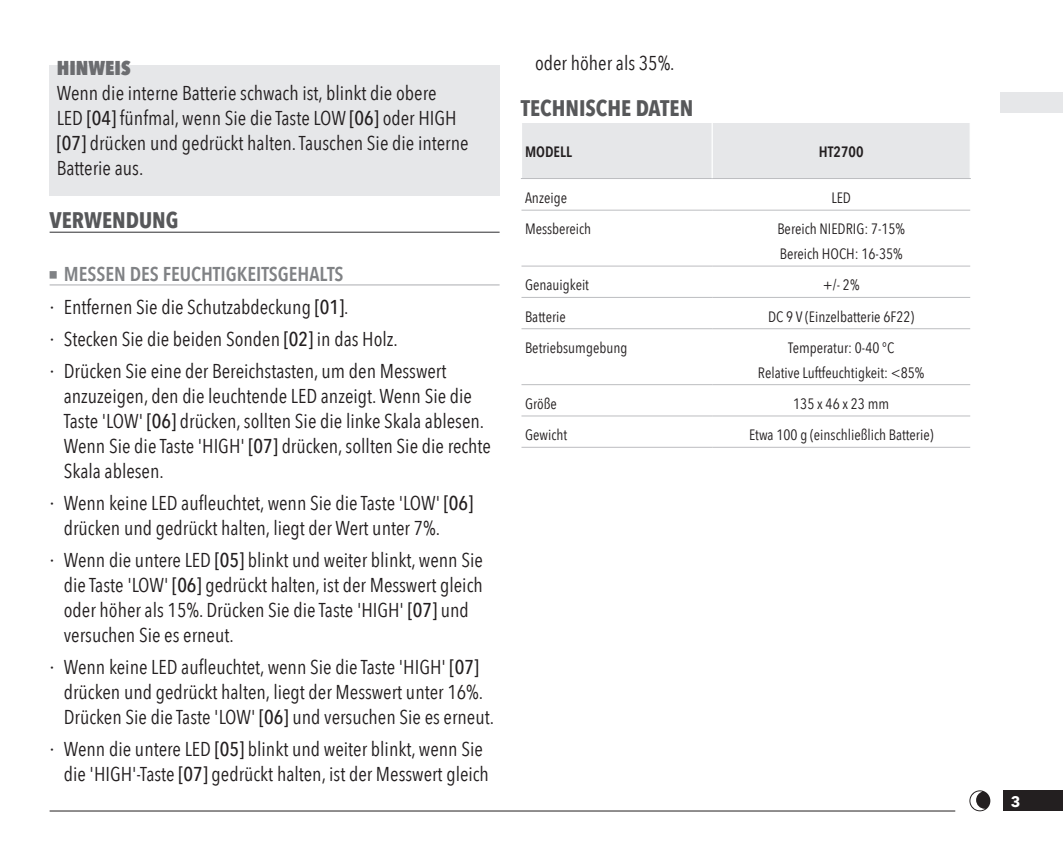
<style>
.page{position:relative;width:1063px;height:851px;background:#fff}
.page>*{position:absolute;margin:0;border:0;box-sizing:border-box;transform-origin:0 0}
.TITLE_-_NIV1{font:700 22.5px "Avenir Next Condensed";color:#57585a}
.TEKST_-_NOTE_IMPORTA{font:20px/25px "Avenir Next Condensed";color:#231f20}
.TITLE_-_NIV2{font:600 20px "Avenir Next Condensed";color:#808285}
.TITLE_-_NOTE_IMPORTA{font:800 20px "Avenir Next Condensed";color:#6c6d70}
.TABLE_TEKST{font:15px "Avenir Next Condensed";color:#231f20}
.TABLE_HEADER{font:600 15px "Avenir Next Condensed";color:#231f20}
.t1{font:700 15px "Avenir Next";color:#fff}
.s1{font-weight:500}
.s2{font-family:"Avenir Next"}
</style>
<div class="page">
<div style="left:1004px;top:790px;width:59px;height:20px;background:#231f20"></div>
<hr style="left:50px;top:810px;width:905px;height:1px;background:#231f20">
<div style="left:1001px;top:92px;width:62px;height:21px;background:#e6e7e9"></div>
<svg style="left:969px;top:790px;width:21px;height:21px"></svg>
<div style="left:50px;top:65px;width:450px;height:131px;background:#e6e7e9"></div>
<hr style="left:50px;top:231px;width:450px;height:2px;background:#57585a">
<div style="left:50px;top:271px;width:7px;height:7px;background:#808285"></div>
<hr style="left:50px;top:284px;width:450px;height:1px;background:#bcbdc0">
<div style="left:522px;top:123px;width:448px;height:55px;background:#e6e7e9"></div>
<hr style="left:521px;top:178px;width:191px;height:1px;background:#bcbdc0">
<hr style="left:521px;top:210px;width:191px;height:1px;background:#bcbdc0">
<hr style="left:712px;top:210px;width:258px;height:1px;background:#bcbdc0">
<hr style="left:521px;top:265px;width:191px;height:1px;background:#bcbdc0">
<hr style="left:712px;top:265px;width:258px;height:1px;background:#bcbdc0">
<hr style="left:521px;top:297px;width:191px;height:1px;background:#bcbdc0">
<hr style="left:712px;top:297px;width:258px;height:1px;background:#bcbdc0">
<hr style="left:521px;top:328px;width:191px;height:1px;background:#bcbdc0">
<hr style="left:712px;top:328px;width:258px;height:1px;background:#bcbdc0">
<hr style="left:521px;top:384px;width:191px;height:1px;background:#bcbdc0">
<hr style="left:712px;top:384px;width:258px;height:1px;background:#bcbdc0">
<hr style="left:521px;top:415px;width:191px;height:1px;background:#bcbdc0">
<hr style="left:712px;top:415px;width:258px;height:1px;background:#bcbdc0">
<hr style="left:521px;top:447px;width:191px;height:1px;background:#bcbdc0">
<hr style="left:712px;top:447px;width:258px;height:1px;background:#bcbdc0">
<hr style="left:712px;top:123px;width:1px;height:55px;background:#fff">
<hr style="left:712px;top:178px;width:259px;height:1px;background:#bcbdc0">
<p class="TITLE_-_NOTE_IMPORTA" style="left:57px;top:55px;width:75px">HINWEIS</p>
<p class="TEKST_-_NOTE_IMPORTA" style="left:57px;top:79px;width:413px">Wenn die interne Batterie schwach ist, blinkt die obere<br>LED <span class="s1">[04]</span> fünfmal, wenn Sie die Taste LOW <span class="s1">[06]</span> oder HIGH <span class="s1">[07]</span> drücken und gedrückt halten. Tauschen Sie die interne Batterie aus.</p>
<p class="TITLE_-_NIV1" style="left:50px;top:206px;width:130px">VERWENDUNG</p>
<p class="TITLE_-_NIV2" style="left:64px;top:257px;width:281px">MESSEN DES FEUCHTIGKEITSGEHALTS</p>
<p class="TEKST_-_NOTE_IMPORTA" style="left:50px;top:293px;width:300px"><span class="s2">·</span> Entfernen Sie die Schutzabdeckung <span class="s1">[01]</span>.</p>
<p class="TEKST_-_NOTE_IMPORTA" style="left:50px;top:325px;width:350px"><span class="s2">·</span> Stecken Sie die beiden Sonden <span class="s1">[02]</span> in das Holz.</p>
<p class="TEKST_-_NOTE_IMPORTA" style="left:64px;top:357px;width:429px;text-indent:-14px"><span class="s2">·</span> Drücken Sie eine der Bereichstasten, um den Messwert anzuzeigen, den die leuchtende LED anzeigt. Wenn Sie die Taste 'LOW' <span class="s1">[06]</span> drücken, sollten Sie die linke Skala ablesen.<br>Wenn Sie die Taste 'HIGH' <span class="s1">[07]</span> drücken, sollten Sie die rechte Skala ablesen.</p>
<p class="TEKST_-_NOTE_IMPORTA" style="left:64px;top:489px;width:411px;text-indent:-14px"><span class="s2">·</span> Wenn keine LED aufleuchtet, wenn Sie die Taste 'LOW' <span class="s1">[06] </span>drücken und gedrückt halten, liegt der Wert unter 7%.</p>
<p class="TEKST_-_NOTE_IMPORTA" style="left:64px;top:546px;width:421px;text-indent:-14px"><span class="s2">·</span> Wenn die untere LED <span class="s1">[05]</span> blinkt und weiter blinkt, wenn Sie die Taste 'LOW' <span class="s1">[06]</span> gedrückt halten, ist der Messwert gleich oder höher als 15%. Drücken Sie die Taste 'HIGH' <span class="s1">[07]</span> und versuchen Sie es erneut.</p>
<p class="TEKST_-_NOTE_IMPORTA" style="left:64px;top:653px;width:432px;text-indent:-14px"><span class="s2">·</span> Wenn keine LED aufleuchtet, wenn Sie die Taste 'HIGH' <span class="s1">[07] </span>drücken und gedrückt halten, liegt der Messwert unter 16%.<br>Drücken Sie die Taste 'LOW' <span class="s1">[06]</span> und versuchen Sie es erneut.</p>
<p class="TEKST_-_NOTE_IMPORTA" style="left:64px;top:735px;width:427px;text-indent:-14px"><span class="s2">·</span> Wenn die untere LED <span class="s1">[05]</span> blinkt und weiter blinkt, wenn Sie die 'HIGH'-Taste <span class="s1">[07]</span> gedrückt halten, ist der Messwert gleich</p>
<p class="TEKST_-_NOTE_IMPORTA" style="left:535px;top:49px;width:141px">oder höher als 35%.</p>
<p class="TITLE_-_NIV1" style="left:521px;top:94px;width:174px">TECHNISCHE DATEN</p>
<p class="TABLE_HEADER" style="left:525px;top:139px;width:48px">MODELL</p>
<p class="TABLE_HEADER" style="left:819px;top:139px;width:46px">HT2700</p>
<p class="TABLE_TEKST" style="left:525px;top:185px;width:43px">Anzeige</p>
<p class="TABLE_TEKST" style="left:831px;top:185px;width:21px">LED</p>
<p class="TABLE_TEKST" style="left:525px;top:216px;width:68px">Messbereich</p>
<p class="TABLE_TEKST" style="left:777px;top:216px;width:129px">Bereich NIEDRIG: 7-15%</p>
<p class="TABLE_TEKST" style="left:780px;top:241px;width:124px">Bereich HOCH: 16-35%</p>
<p class="TABLE_TEKST" style="left:525px;top:272px;width:66px">Genauigkeit</p>
<p class="TABLE_TEKST" style="left:823px;top:272px;width:38px">+/- 2%</p>
<p class="TABLE_TEKST" style="left:525px;top:303px;width:42px">Batterie</p>
<p class="TABLE_TEKST" style="left:768px;top:303px;width:148px">DC 9 V (Einzelbatterie 6F22)</p>
<p class="TABLE_TEKST" style="left:525px;top:335px;width:104px">Betriebsumgebung</p>
<p class="TABLE_TEKST" style="left:788px;top:335px;width:107px">Temperatur: 0-40 °C</p>
<p class="TABLE_TEKST" style="left:758px;top:359px;width:168px">Relative Luftfeuchtigkeit: &lt;85%</p>
<p class="TABLE_TEKST" style="left:525px;top:391px;width:33px">Größe</p>
<p class="TABLE_TEKST" style="left:793px;top:391px;width:97px">135 x 46 x 23 mm</p>
<p class="TABLE_TEKST" style="left:525px;top:422px;width:44px">Gewicht</p>
<p class="TABLE_TEKST" style="left:749px;top:422px;width:186px">Etwa 100 g (einschließlich Batterie)</p>
<p class="t1" style="left:1011px;top:788px;width:11px">3</p>
</div>
